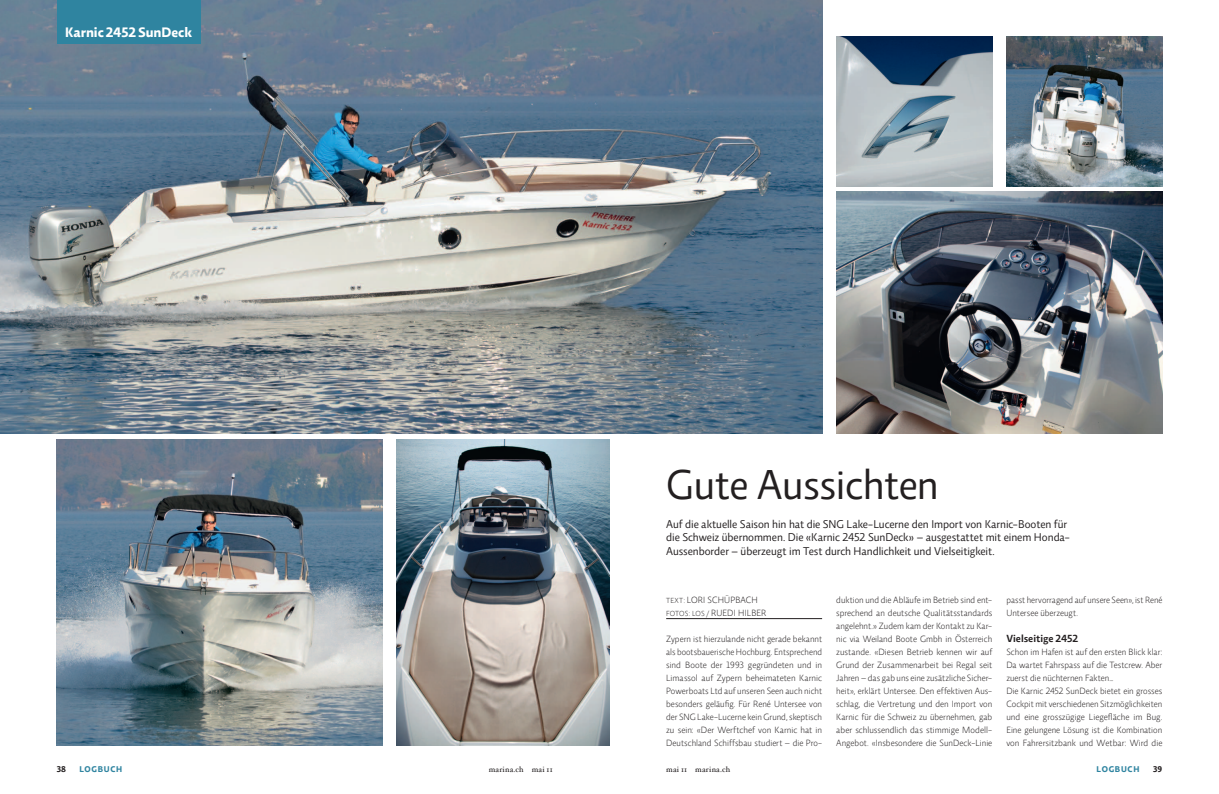
<style>
.page{position:relative;width:1219px;height:794px;background:#fff}
.page>*{position:absolute;margin:0;border:0;box-sizing:border-box;transform-origin:0 0}
.t1{font:42.5px "Relato Sans OT";letter-spacing:-.01em;color:#231f20}
.t2{font:700 14px "Relato Sans OT";letter-spacing:-.005em;color:#fff}
.t3{font:11.5px/13.5px "Relato Sans OT";letter-spacing:-.005em;color:#231f20}
.t4{font:600 10.5px "Relato Sans OT";color:#231f20}
.t5{font:300 9.2px/13px "Relato Sans OT";letter-spacing:.005em;color:#231f20}
.t6{font:700 8.5px "Relato Sans OT";letter-spacing:.08em;color:#2f84a0}
.t7{font:700 8.5px "Relato Sans OT";color:#231f20}
.t8{font:8px "Hoefler Text";letter-spacing:.025em;color:#231f20}
.s1{font-size:7.5px}
</style>
<div class="page">
<img style="left:0;top:0;width:822px;height:433px">
<div style="left:57px;top:0;width:143px;height:43px;background:#2f84a0"></div>
<img style="left:1006px;top:37px;width:156px;height:149px">
<img style="left:397px;top:439px;width:212px;height:307px">
<img style="left:836px;top:37px;width:156px;height:149px">
<img style="left:57px;top:439px;width:326px;height:306px">
<img style="left:836px;top:192px;width:326px;height:241px">
<hr style="left:666px;top:618px;width:156px;height:1px;background:#231f20">
<h2 class="t2" style="left:65px;top:23px;width:128px">Karnic 2452 SunDeck</h2>
<h1 class="t1" style="left:666px;top:459px;width:274px">Gute Aussichten</h1>
<p class="t3" style="left:666px;top:517px;width:405px">Auf die aktuelle Saison hin hat die SNG Lake-Lucerne den Import von Karnic-Booten für die Schweiz übernommen. Die «Karnic 2452 SunDeck» – ausgestattet mit einem Honda-<br>Aussenborder – überzeugt im Test durch Handlichkeit und Vielseitigkeit.</p>
<p class="t5" style="left:666px;top:593px;width:102px"><span class="s1">Text :</span> lori schüpbach <span class="s1">fotos: Los /</span> Ruedi H ilber</p>
<p class="t5" style="left:666px;top:632px;width:157px;text-align:justify">Zypern ist hierzulande nicht gerade bekannt als bootsbauerische H ochburg. Entsprechend sind Boote der 1993 gegründeten und in -Limassol auf Zypern beheimateten Karnic Powerboats Ltd auf unseren Seen auch nicht besonders geläufig. Für René U ntersee von der SNG Lake-Lucerne kein Grund, skeptisch zu sein: «Der Werftchef von Karnic hat in Deutschland Schiffsbau studiert – die Pro-</p>
<p class="t5" style="left:836px;top:593px;width:158px;text-align:justify">duktion und die Abläufe im Betrieb sind ent&shy;sprechend an deutsche Qualitätsstandards angelehnt.» Zudem kam der Kontakt zu Kar&shy;nic via Weiland Boote Gmbh in Österreich zustande. «Diesen Betrieb kennen wir auf Grund der Zusammenarbeit bei Regal seit Jahren – das gab uns eine zusätzliche Sicher&shy;heit», erklärt Untersee. Den effektiven Aus&shy;schlag, die Vertretung und den I mport von Karnic für die Schweiz zu übernehmen, gab aber schlussendlich das stimmige Modell-Angebot. «I nsbesondere die SunDeck-Linie</p>
<p class="t5" style="left:1006px;top:593px;width:157px">passt hervorragend auf unsere Seen», ist René<br>Untersee überzeugt.</p>
<p class="t4" style="left:1006px;top:631px;width:73px">Vielseitige 2452</p>
<p class="t5" style="left:1006px;top:645px;width:157px">Schon im Hafen ist auf den ersten Blick klar:<br>Da wartet Fahrspass auf die Testcrew. Aber zuerst die nüchternen Fakten…<br>Die Karnic 2452 SunDeck bietet ein grosses Cockpit mit verschiedenen Sitzmöglichkeiten und eine grosszügige Liegefläche im Bug.<br>Eine gelungene Lösung ist die Kombination von Fahrersitzbank und Wetbar: Wird die</p>
<p class="t7" style="left:57px;top:763px;width:11px">38</p>
<p class="t7" style="left:1153px;top:763px;width:11px">39</p>
<p class="t6" style="left:79px;top:763px;width:44px">logbuch</p>
<p class="t8" style="left:489px;top:764px;width:66px">marina.ch mai 11</p>
<p class="t8" style="left:666px;top:764px;width:66px">mai 11 marina.ch</p>
<p class="t6" style="left:1097px;top:763px;width:44px">logbuch</p>
</div>
